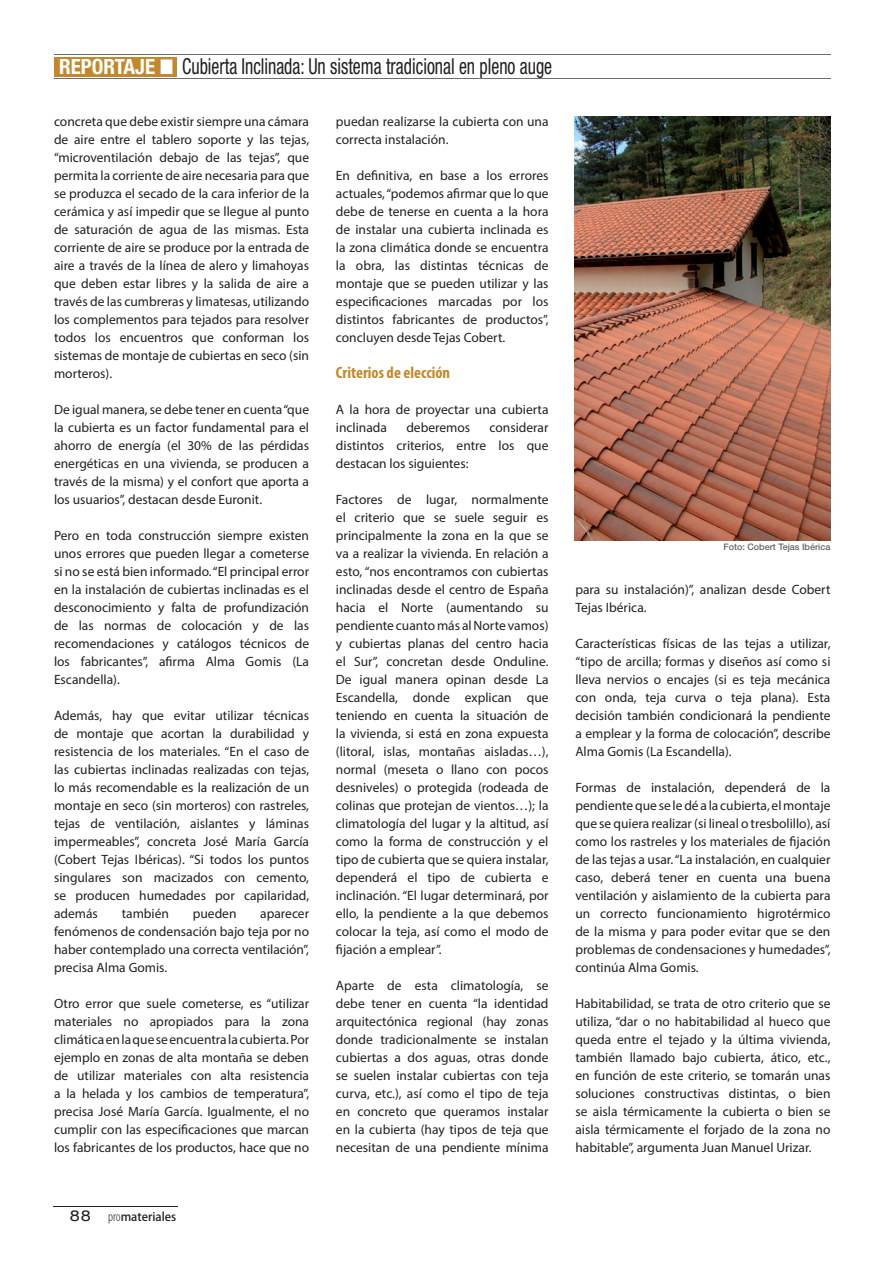
<style>
.page{position:relative;width:893px;height:1263px;background:#fff}
.page>*{position:absolute;margin:0;border:0;box-sizing:border-box;transform-origin:0 0}
.t1{font:condensed 22.05px "Helvetica Neue";color:#231f20;scale:.81 1}
.t2{font:700 condensed 16.5px "Myriad Pro";color:#c2892c}
.t3{font:13.5px/18px "Myriad Pro";color:#231f20;text-align:justify}
.t4{font:500 11.7px "Koz Go Std";color:#231f20}
.t5{font:500 9px "Helvetica Neue";color:#636366}
.s1{font-weight:700;font-size:21px;color:#fff}
.s2{font-family:"Arial Narrow";font-stretch:normal;font-size:31.5px;color:#fff}
.s3{font-family:"Helvetica Neue";font-weight:400;font-stretch:expanded;font-size:15px}
.s4{font-family:"Myriad Pro";font-weight:300;font-stretch:condensed;font-size:13.65px}
</style>
<div class="page">
<hr style="left:54px;top:1206px;width:124px;height:1px;background:#231f20">
<div style="left:54px;top:57px;width:122px;height:19px;background:#c2892c"></div>
<hr style="left:54px;top:78px;width:776px;height:1px;background:#6c6d70">
<hr style="left:54px;top:54px;width:776px;height:1px;background:#6c6d70">
<img style="left:574px;top:116px;width:256px;height:424px">
<h1 class="t1" style="left:59px;top:54px;width:610px"><span class="s1">REPORTAJE</span> <span class="s2">■</span> Cubierta Inclinada: Un sistema tradicional en pleno auge</h1>
<p class="t3" style="left:54px;top:112px;width:257px">concreta que debe existir siempre una cámara de aire entre el tablero soporte y las tejas, “microventilación debajo de las tejas”, que permita la corriente de aire necesaria para que se produzca el secado de la cara inferior de la cerámica y así impedir que se llegue al punto de saturación de agua de las mismas. Esta corriente de aire se produce por la entrada de aire a través de la línea de alero y limahoyas que deben estar libres y la salida de aire a través de las cumbreras y limatesas, utilizando los complementos para tejados para resolver todos los encuentros que conforman los sistemas de montaje de cubiertas en seco (sin morteros).</p>
<p class="t3" style="left:54px;top:400px;width:257px">De igual manera, se debe tener en cuenta “que la cubierta es un factor fundamental para el ahorro de energía (el 30% de las pérdidas energéticas en una vivienda, se producen a través de la misma) y el confort que aporta a los usuarios”, destacan desde Euronit.</p>
<p class="t3" style="left:54px;top:526px;width:257px">Pero en toda construcción siempre existen unos errores que pueden llegar a cometerse si no se está bien informado. “El principal error en la instalación de cubiertas inclinadas es el desconocimiento y falta de profundización de las normas de colocación y de las recomendaciones y catálogos técnicos de los fabricantes”, afirma Alma Gomis (La Escandella).</p>
<p class="t3" style="left:54px;top:706px;width:257px">Además, hay que evitar utilizar técnicas de montaje que acortan la durabilidad y resistencia de los materiales. “En el caso de las cubiertas inclinadas realizadas con tejas, lo más recomendable es la realización de un montaje en seco (sin morteros) con rastreles, tejas de ventilación, aislantes y láminas impermeables”, concreta José María García (Cobert Tejas Ibéricas). “Si todos los puntos singulares son macizados con cemento, se producen humedades por capilaridad, además</p>
<p class="t3" style="left:336px;top:112px;width:214px">puedan realizarse la cubierta con una correcta instalación.</p>
<p class="t3" style="left:336px;top:166px;width:214px">En definitiva, en base a los errores actuales, “podemos afirmar que lo que debe de tenerse en cuenta a la hora de instalar una cubierta inclinada es la zona climática donde se encuentra la obra, las distintas técnicas de montaje que se pueden utilizar y las especificaciones marcadas por los distintos fabricantes de productos”, concluyen desde Tejas Cobert.</p>
<p class="t2" style="left:336px;top:362px;width:116px">Criterios de elección</p>
<p class="t3" style="left:336px;top:400px;width:214px">A la hora de proyectar una cubierta inclinada</p>
<p class="t3" style="left:336px;top:418px;width:214px;text-indent:154px">considerar distintos criterios, entre los que destacan los siguientes:</p>
<p class="t3" style="left:336px;top:490px;width:214px">Factores de lugar, normalmente el criterio que se suele seguir es principalmente la zona en la que se va a realizar la vivienda. En relación a esto, “nos encontramos con cubiertas inclinadas desde el centro de España hacia el Norte (aumentando su pendiente cuanto más al Norte vamos) y cubiertas planas del centro hacia el Sur”, concretan desde Onduline.<br>De igual manera opinan desde La Escandella, donde explican que teniendo en cuenta la situación de la vivienda, si está en zona expuesta (litoral, islas, montañas aisladas…), normal (meseta o llano con pocos desniveles) o protegida (rodeada de colinas que protejan de vientos…); la climatología del lugar y la altitud, así como la forma de construcción y el tipo de cubierta que se quiera instalar, dependerá el tipo de cubierta e inclinación. “El lugar determinará, por ello, la pendiente a la que debemos colocar la teja, así como el modo de fijación a emplear”.</p>
<p class="t3" style="left:336px;top:976px;width:214px">Aparte de esta climatología, se debe tener en cuenta “la identidad arquitectónica regional (hay zonas donde tradicionalmente se instalan cubiertas a dos aguas, otras donde se suelen instalar cubiertas con teja curva, etc.), así como el tipo de teja en concreto que queramos instalar en la cubierta (hay tipos de teja que necesitan de una pendiente mínima</p>
<p class="t3" style="left:406px;top:418px;width:65px">deberemos</p>
<p class="t3" style="left:122px;top:904px;width:49px">también</p>
<p class="t3" style="left:193px;top:904px;width:45px">pueden</p>
<p class="t3" style="left:54px;top:904px;width:257px;text-indent:206px">aparecer fenómenos de condensación bajo teja por no haber contemplado una correcta ventilación”, precisa Alma Gomis.</p>
<p class="t3" style="left:54px;top:994px;width:257px">Otro error que suele cometerse, es “utilizar materiales no apropiados para la zona climática en la que se encuentra la cubierta. Por ejemplo en zonas de alta montaña se deben de utilizar materiales con alta resistencia a la helada y los cambios de temperatura”, precisa José María García. Igualmente, el no cumplir con las especificaciones que marcan los fabricantes de los productos, hace que no</p>
<p class="t4" style="left:70px;top:1210px;width:108px"><span class="s3">88</span> <span class="s4">pro</span>materiales</p>
<p class="t5" style="left:723px;top:542px;width:109px">Foto: Cobert Tejas Ibérica</p>
<p class="t3" style="left:575px;top:580px;width:257px">para su instalación)”, analizan desde Cobert<br>Tejas Ibérica.</p>
<p class="t3" style="left:575px;top:634px;width:257px">Características físicas de las tejas a utilizar, “tipo de arcilla; formas y diseños así como si lleva nervios o encajes (si es teja mecánica con onda, teja curva o teja plana). Esta decisión también condicionará la pendiente a emplear y la forma de colocación”, describe Alma Gomis (La Escandella).</p>
<p class="t3" style="left:575px;top:778px;width:257px">Formas de instalación, dependerá de la pendiente que se le dé a la cubierta, el montaje que se quiera realizar (si lineal o tresbolillo), así como los rastreles y los materiales de fijación de las tejas a usar. “La instalación, en cualquier caso, deberá tener en cuenta una buena ventilación y aislamiento de la cubierta para un correcto funcionamiento higrotérmico de la misma y para poder evitar que se den problemas de condensaciones y humedades”, continúa Alma Gomis.</p>
<p class="t3" style="left:575px;top:994px;width:257px">Habitabilidad, se trata de otro criterio que se utiliza, “dar o no habitabilidad al hueco que queda entre el tejado y la última vivienda, también llamado bajo cubierta, ático, etc., en función de este criterio, se tomarán unas soluciones constructivas distintas, o bien se aisla térmicamente la cubierta o bien se aisla térmicamente el forjado de la zona no habitable”, argumenta Juan Manuel Urizar.</p>
</div>
